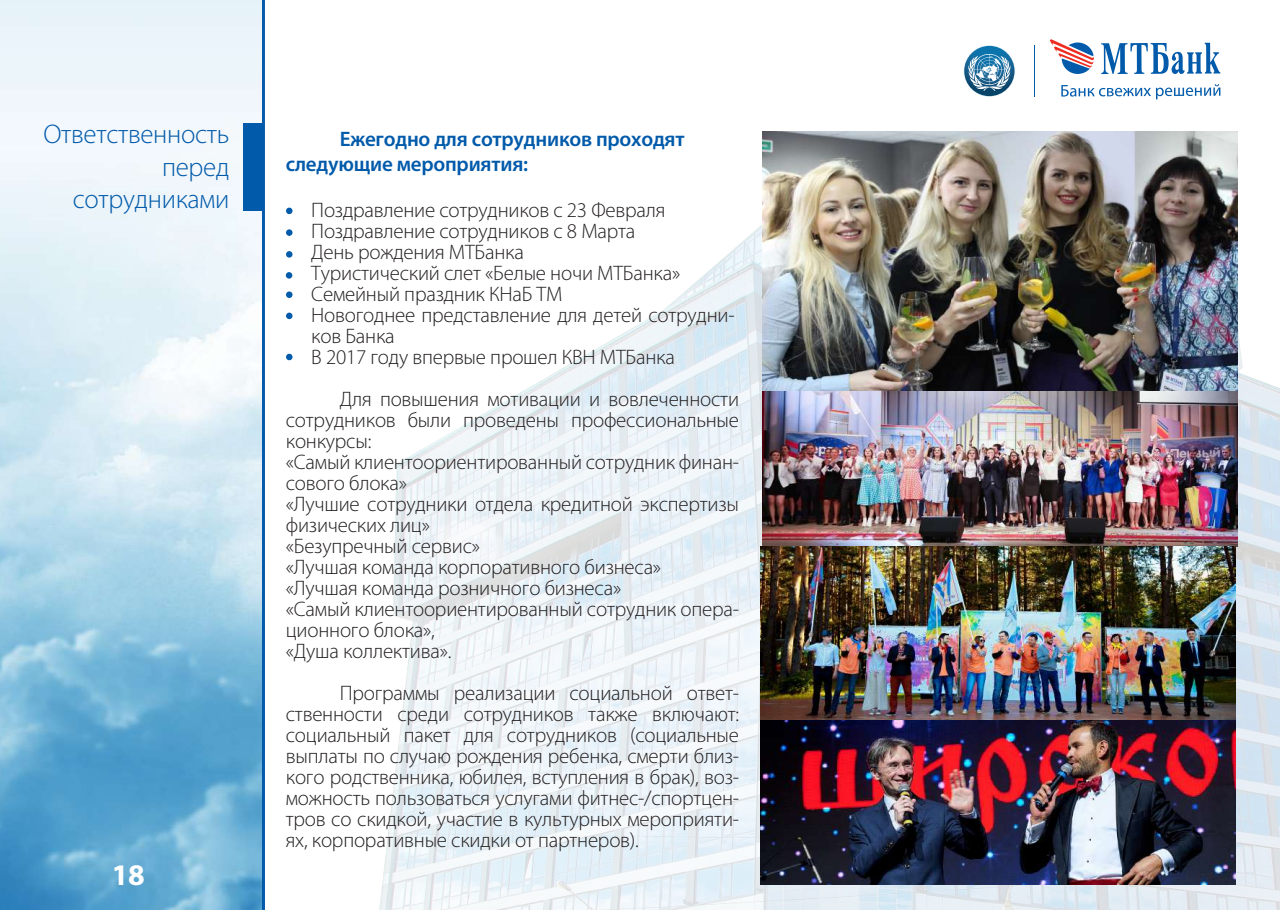
<style>
.page{position:relative;width:1280px;height:910px;background:#fff}
.page>*{position:absolute;margin:0;border:0;box-sizing:border-box;transform-origin:0 0}
.t1{font:700 30px "Myriad Pro";color:#fff}
.t2{font:300 27px/32.4px "Myriad Pro";letter-spacing:-.01em;color:#015aaa;text-align:right}
.t3{font:300 21px/21px "Myriad Pro";letter-spacing:-.01em;color:#231f20}
.t4{font:600 21px/25.2px "Myriad Pro";letter-spacing:-.01em;color:#015aaa}
</style>
<div class="page">
<img style="left:0;top:0;width:262px;height:910px">
<div style="left:244px;top:123px;width:18px;height:87px;background:#015aaa"></div>
<img style="left:379px;top:82px;width:901px;height:828px">
<hr style="left:262px;top:0;width:3px;height:910px;background:#015aaa">
<hr style="left:1034px;top:45px;width:1px;height:52px;background:#015aaa">
<svg style="left:1061px;top:84px;width:159px;height:15px"></svg>
<svg style="left:1050px;top:39px;width:44px;height:35px"></svg>
<svg style="left:1101px;top:43px;width:119px;height:31px"></svg>
<svg style="left:963px;top:45px;width:52px;height:52px"></svg>
<svg style="left:964px;top:46px;width:50px;height:50px"></svg>
<svg style="left:968px;top:54px;width:42px;height:37px"></svg>
<img style="left:761px;top:132px;width:476px;height:752px">
<svg style="left:286px;top:208px;width:6px;height:6px"></svg>
<div style="left:286px;top:229px;width:6px;height:7px;background:#015aaa;border-radius:50%"></div>
<div style="left:286px;top:251px;width:6px;height:7px;background:#015aaa;border-radius:50%"></div>
<div style="left:286px;top:272px;width:6px;height:7px;background:#015aaa;border-radius:50%"></div>
<div style="left:286px;top:291px;width:6px;height:7px;background:#015aaa;border-radius:50%"></div>
<svg style="left:286px;top:313px;width:6px;height:6px"></svg>
<svg style="left:286px;top:354px;width:6px;height:6px"></svg>
<p class="t2" style="left:44px;top:119px;width:187px">Ответственность перед сотрудниками</p>
<h1 class="t1" style="left:112px;top:855px;width:34px">18</h1>
<p class="t4" style="left:286px;top:126px;width:400px;text-indent:54px">Ежегодно для сотрудников проходят следующие мероприятия:</p>
<p class="t3" style="left:311px;top:200px;width:425px">Поздравление сотрудников с 23 Февраля<br>Поздравление сотрудников с 8 Марта<br>День рождения МТБанка<br>Туристический слет «Белые ночи МТБанка»<br>Семейный праздник КНаБ ТМ<br>Новогоднее представление для детей сотрудни&shy;ков Банка<br>В 2017 году впервые прошел КВН МТБанка</p>
<p class="t3" style="left:286px;top:389px;width:455px;text-indent:54px">Для повышения мотивации и вовлеченности сотрудников были проведены профессиональные конкурсы:<br>«Самый клиентоориентированный сотрудник финан&shy;сового блока»<br>«Лучшие сотрудники отдела кредитной экспертизы физических лиц»<br>«Безупречный сервис»<br>«Лучшая команда корпоративного бизнеса»<br>«Лучшая команда розничного бизнеса»<br>«Самый клиентоориентированный сотрудник опера&shy;ционного блока»,<br>«Душа коллектива».</p>
<p class="t3" style="left:286px;top:683px;width:455px;text-align:justify;text-indent:54px">Программы реализации социальной ответ&shy;ственности среди сотрудников также включают: социальный пакет для сотрудников (социальные выплаты по случаю рождения ребенка, смерти близ&shy;кого родственника, юбилея, вступления в брак), воз&shy;можность пользоваться услугами фитнес-/спортцен&shy;тров со скидкой, участие в культурных мероприяти&shy;ях, корпоративные скидки от партнеров).</p>
</div>
